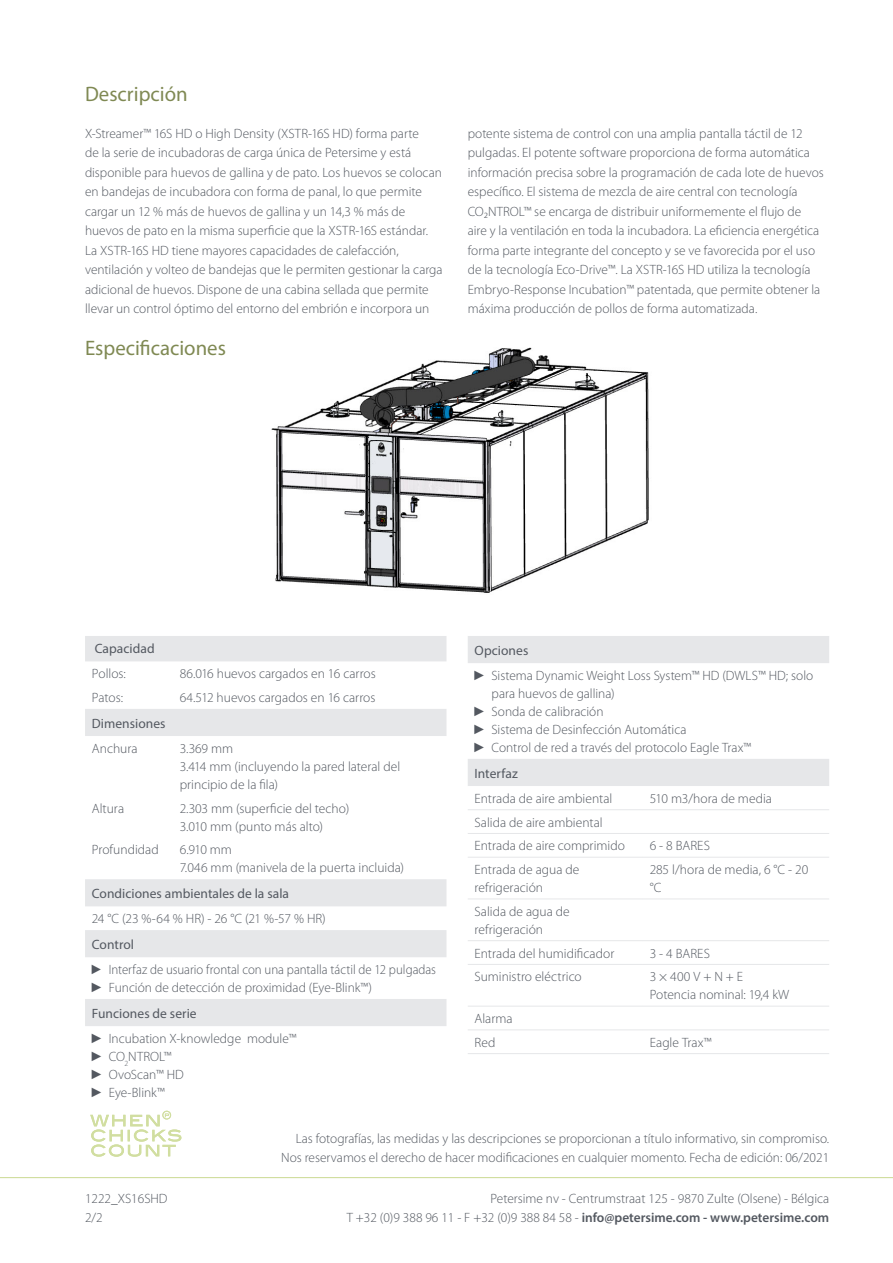
<style>
.page{position:relative;width:893px;height:1263px;background:#fff}
.page>*{position:absolute;margin:0;border:0;box-sizing:border-box;transform-origin:0 0}
.Subtitle{font:21px "Myriad Pro";color:#7f8953}
.Text{font:300 13.5px/19.5px "Myriad Pro";color:#535860}
.Text_table{font:300 13.5px/18px "Myriad Pro";color:#535860}
.Text_table-2{font:13.5px "Myriad Pro";letter-spacing:.005em;color:#535860}
.t1{font:600 13.5px "Myriad Pro";color:#535860}
.Text-2{font:300 13.5px "Myriad Pro";color:#535860;scale:.95 1}
.s1{font-family:"Arial Narrow";font-weight:400}
.s2{font-weight:300}
</style>
<div class="page">
<svg style="left:90px;top:1113px;width:91px;height:44px"></svg>
<div style="left:163px;top:1111px;width:8px;height:8px;border:1px solid #d1dea0;border-radius:50%"></div>
<hr style="left:0;top:1177px;width:893px;height:1px;background:#d1dea0">
<img style="left:271px;top:347px;width:378px;height:246px">
<svg style="left:85px;top:636px;width:361px;height:390px"></svg>
<svg style="left:468px;top:636px;width:361px;height:150px"></svg>
<hr style="left:468px;top:809px;width:175px;height:1px;background:#e6e7e9">
<hr style="left:643px;top:809px;width:186px;height:1px;background:#e6e7e9">
<hr style="left:468px;top:833px;width:175px;height:1px;background:#e6e7e9">
<hr style="left:643px;top:833px;width:186px;height:1px;background:#e6e7e9">
<hr style="left:468px;top:857px;width:175px;height:1px;background:#e6e7e9">
<hr style="left:643px;top:857px;width:186px;height:1px;background:#e6e7e9">
<hr style="left:468px;top:898px;width:175px;height:1px;background:#e6e7e9">
<hr style="left:643px;top:898px;width:186px;height:1px;background:#e6e7e9">
<hr style="left:468px;top:940px;width:175px;height:1px;background:#e6e7e9">
<hr style="left:643px;top:940px;width:186px;height:1px;background:#e6e7e9">
<hr style="left:468px;top:964px;width:175px;height:1px;background:#e6e7e9">
<hr style="left:643px;top:964px;width:186px;height:1px;background:#e6e7e9">
<hr style="left:468px;top:1006px;width:175px;height:1px;background:#e6e7e9">
<hr style="left:643px;top:1006px;width:186px;height:1px;background:#e6e7e9">
<hr style="left:468px;top:1029px;width:175px;height:1px;background:#e6e7e9">
<hr style="left:643px;top:1029px;width:186px;height:1px;background:#e6e7e9">
<hr style="left:468px;top:1053px;width:175px;height:1px;background:#e6e7e9">
<hr style="left:643px;top:1053px;width:186px;height:1px;background:#e6e7e9">
<p class="Subtitle" style="left:85px;top:81px;width:104px">Descripción</p>
<p class="Text" style="left:85px;top:124px;width:359px">X-Streamer™ 16S HD o High Density (XSTR-16S HD) forma parte<br>de la serie de incubadoras de carga única de Petersime y está disponible para huevos de gallina y de pato. Los huevos se colocan en bandejas de incubadora con forma de panal, lo que permite cargar un 12 % más de huevos de gallina y un 14,3 % más de huevos de pato en la misma superficie que la XSTR-16S estándar.<br>La XSTR-16S HD tiene mayores capacidades de calefacción, ventilación y volteo de bandejas que le permiten gestionar la carga adicional de huevos. Dispone de una cabina sellada que permite llevar un control óptimo del entorno del embrión e incorpora un</p>
<p class="Text" style="left:468px;top:124px;width:358px">potente sistema de control con una amplia pantalla táctil de 12 pulgadas. El potente software proporciona de forma automática información precisa sobre la programación de cada lote de huevos específico. El sistema de mezcla de aire central con tecnología CO₂NTROL™ se encarga de distribuir uniformemente el flujo de<br>aire y la ventilación en toda la incubadora. La eficiencia energética forma parte integrante del concepto y se ve favorecida por el uso de la tecnología Eco-Drive™. La XSTR-16S HD utiliza la tecnología Embryo-Response Incubation™ patentada, que permite obtener la máxima producción de pollos de forma automatizada.</p>
<p class="Subtitle" style="left:85px;top:335px;width:142px">Especificaciones</p>
<p class="Text_table-2" style="left:95px;top:640px;width:61px">Capacidad</p>
<p class="Text_table" style="left:92px;top:665px;width:36px">Pollos:</p>
<p class="Text_table" style="left:180px;top:665px;width:197px">86.016 huevos cargados en 16 carros</p>
<p class="Text_table" style="left:92px;top:689px;width:33px">Patos:</p>
<p class="Text_table" style="left:180px;top:689px;width:197px">64.512 huevos cargados en 16 carros</p>
<p class="Text_table-2" style="left:92px;top:715px;width:75px">Dimensiones</p>
<p class="Text_table" style="left:92px;top:740px;width:47px">Anchura</p>
<p class="Text_table" style="left:180px;top:740px;width:55px">3.369 mm</p>
<p class="Text_table" style="left:180px;top:758px;width:222px">3.414 mm (incluyendo la pared lateral del principio de la fila)</p>
<p class="Text_table" style="left:92px;top:799px;width:34px">Altura</p>
<p class="Text_table" style="left:180px;top:799px;width:171px">2.303 mm (superficie del techo)</p>
<p class="Text_table" style="left:180px;top:817px;width:145px">3.010 mm (punto más alto)</p>
<p class="Text_table" style="left:92px;top:841px;width:68px">Profundidad</p>
<p class="Text_table" style="left:180px;top:841px;width:54px">6.910 mm</p>
<p class="Text_table" style="left:180px;top:859px;width:226px">7.046 mm (manivela de la puerta incluida)</p>
<p class="Text_table-2" style="left:92px;top:885px;width:199px">Condiciones ambientales de la sala</p>
<p class="Text_table" style="left:92px;top:910px;width:235px">24 °C (23 %-64 % HR) - 26 °C (21 %-57 % HR)</p>
<p class="Text_table-2" style="left:92px;top:936px;width:44px">Control</p>
<p class="Text-2" style="left:92px;top:962px;width:364px"><span class="s1">►</span> Interfaz de usuario frontal con una pantalla táctil de 12 pulgadas</p>
<p class="Text" style="left:92px;top:978px;width:282px"><span class="s1">►</span> Función de detección de proximidad (Eye-Blink™)</p>
<p class="Text_table-2" style="left:92px;top:1005px;width:106px">Funciones de serie</p>
<p class="Text" style="left:92px;top:1029px;width:206px"><span class="s1">►</span> Incubation X-knowledge module™</p>
<p class="Text" style="left:92px;top:1047px;width:81px"><span class="s1">►</span> CO<sub>2</sub>NTROL™</p>
<p class="Text" style="left:92px;top:1065px;width:94px"><span class="s1">►</span> OvoScan™ HD</p>
<p class="Text" style="left:92px;top:1083px;width:74px"><span class="s1">►</span> Eye-Blink™</p>
<p class="Text_table-2" style="left:475px;top:642px;width:55px">Opciones</p>
<p class="Text" style="left:492px;top:667px;width:323px;line-height:18px;text-indent:-17px"><span class="s1">►</span> Sistema Dynamic Weight Loss System™ HD (DWLS™ HD; solo para huevos de gallina)</p>
<p class="Text" style="left:475px;top:702px;width:131px"><span class="s1">►</span> Sonda de calibración</p>
<p class="Text" style="left:475px;top:720px;width:213px"><span class="s1">►</span> Sistema de Desinfección Automática</p>
<p class="Text" style="left:475px;top:738px;width:278px"><span class="s1">►</span> Control de red a través del protocolo Eagle Trax™</p>
<p class="Text_table-2" style="left:475px;top:765px;width:45px">Interfaz</p>
<p class="Text_table" style="left:475px;top:790px;width:139px">Entrada de aire ambiental</p>
<p class="Text_table" style="left:650px;top:790px;width:124px">510 m3/hora de media</p>
<p class="Text_table" style="left:475px;top:813px;width:130px">Salida de aire ambiental</p>
<p class="Text_table" style="left:475px;top:837px;width:152px">Entrada de aire comprimido</p>
<p class="Text_table" style="left:650px;top:837px;width:62px">6 - 8 BARES</p>
<p class="Text_table" style="left:475px;top:861px;width:106px">Entrada de agua de refrigeración</p>
<p class="Text_table" style="left:650px;top:861px;width:160px">285 l/hora de media, 6 °C - 20 °C</p>
<p class="Text_table" style="left:475px;top:902px;width:97px">Salida de agua de refrigeración</p>
<p class="Text_table" style="left:475px;top:944px;width:141px">Entrada del humidificador</p>
<p class="Text_table" style="left:650px;top:944px;width:62px">3 - 4 BARES</p>
<p class="Text_table" style="left:475px;top:968px;width:109px">Suministro eléctrico</p>
<p class="Text_table" style="left:650px;top:968px;width:95px">3×400V + N + E</p>
<p class="Text_table" style="left:650px;top:986px;width:141px">Potencia nominal: 19,4 kW</p>
<p class="Text_table" style="left:475px;top:1010px;width:40px">Alarma</p>
<p class="Text_table" style="left:475px;top:1033px;width:22px">Red</p>
<p class="Text_table" style="left:650px;top:1033px;width:63px">Eagle Trax™</p>
<p class="Text" style="left:85px;top:1189px;width:84px">1222_XS16SHD</p>
<p class="Text" style="left:85px;top:1208px;width:19px">2/2</p>
<p class="Text" style="left:296px;top:1129px;width:535px">Las fotografías, las medidas y las descripciones se proporcionan a título informativo, sin compromiso.</p>
<p class="Text" style="left:281px;top:1147px;width:549px">Nos reservamos el derecho de hacer modificaciones en cualquier momento. Fecha de edición: 06/2021</p>
<p class="Text" style="left:490px;top:1189px;width:340px">Petersime nv - Centrumstraat 125 - 9870 Zulte (Olsene) - Bélgica</p>
<p class="t1" style="left:347px;top:1209px;width:484px"><span class="s2">T +32 (0)9 388 96 11 - F +32 (0)9 388 84 58 -</span> info@petersime.com - www.petersime.com</p>
</div>
